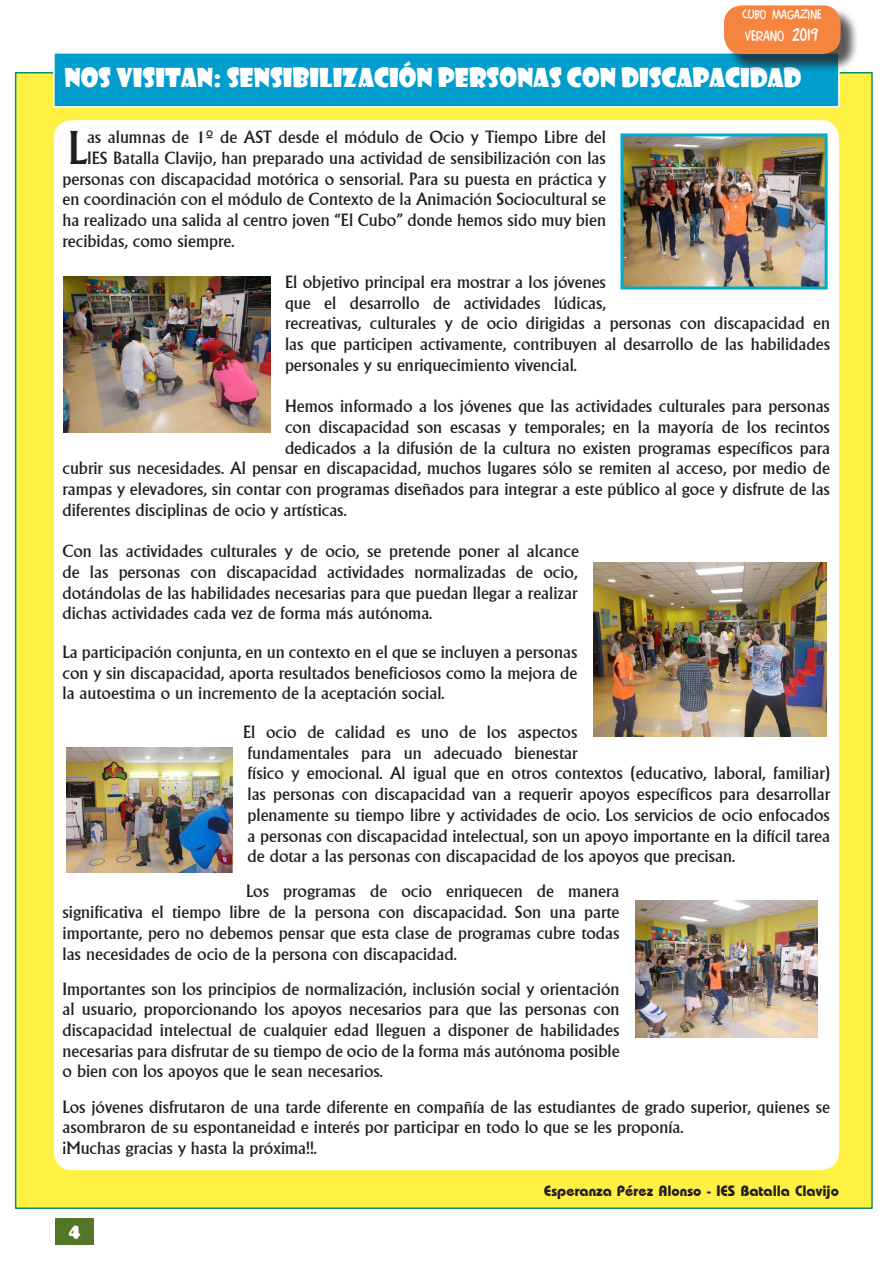
<style>
.page{position:relative;width:893px;height:1263px;background:#fff}
.page>*{position:absolute;margin:0;border:0;box-sizing:border-box;transform-origin:0 0}
.t1{font:46.05px "Acclaim";color:#231f20}
.t2{font:25.5px "Showcard Gothic";color:#fff}
.t3{font:18px "Chubby";color:#fff}
.t4{font:17.25px/20.7px "Acclaim";color:#231f20;text-align:justify}
.t5{font:800 15px "Bordeaux";color:#231f20}
.t6{font:15px "Comix";color:#fff}
.t7{font:13.5px "Comix";color:#fff}
.s1{font-size:18px}
</style>
<div class="page">
<div style="left:15px;top:72px;width:858px;height:1137px;background:#fff044;border:2px solid #05946b"></div>
<div style="left:53px;top:52px;width:787px;height:56px;background:#009dcd;border:2px solid #fff"></div>
<div style="left:54px;top:120px;width:785px;height:1050px;background:#fff;border-radius:18px"></div>
<img style="left:64px;top:277px;width:207px;height:155px">
<img style="left:594px;top:562px;width:232px;height:174px">
<img style="left:635px;top:900px;width:183px;height:137px">
<img style="left:624px;top:137px;width:200px;height:149px">
<div style="left:620px;top:133px;width:208px;height:157px;border:3px solid #00abd2"></div>
<img style="left:67px;top:748px;width:166px;height:124px">
<div style="left:55px;top:1218px;width:39px;height:26px;background:#537727"></div>
<div style="left:726px;top:8px;width:133px;height:65px;background:#231f20;opacity:.75"></div>
<div style="left:724px;top:5px;width:116px;height:49px;background:#f5843f;border-radius:18px"></div>
<p class="t7" style="left:742px;top:7px;width:80px">CUBO MAGAZINE</p>
<p class="t6" style="left:745px;top:27px;width:75px">VERANO <span class="s1">2019</span></p>
<p class="t2" style="left:64px;top:61px;width:739px">NOS VISITAN: SENSIBILIZACIÓN PERSONAS CON DISCAPACIDAD</p>
<p class="t1" style="left:68px;top:121px;width:21px">L</p>
<p class="t4" style="left:87px;top:127px;width:521px">as alumnas de 1º de AST desde el módulo de Ocio y Tiempo Libre del</p>
<p class="t4" style="left:87px;top:147px;width:520px">IES Batalla Clavijo, han preparado una actividad de sensibilización con las</p>
<p class="t4" style="left:63px;top:168px;width:545px">personas con discapacidad motórica o sensorial. Para su puesta en práctica y</p>
<p class="t4" style="left:63px;top:189px;width:545px">en coordinación con el módulo de Contexto de la Animación Sociocultural se</p>
<p class="t4" style="left:63px;top:210px;width:545px">ha realizado una salida al centro joven “El Cubo” donde hemos sido muy bien</p>
<p class="t4" style="left:63px;top:230px;width:173px">recibidas, como siempre.</p>
<p class="t4" style="left:285px;top:272px;width:547px;text-align:left">El objetivo principal era mostrar a los jóvenes<br>que el desarrollo de actividades lúdicas,<br>recreativas, culturales y de ocio dirigidas a personas con discapacidad en las que participen activamente, contribuyen al desarrollo de las habilidades personales y su enriquecimiento vivencial.</p>
<p class="t4" style="left:285px;top:396px;width:547px">Hemos informado a los jóvenes que las actividades culturales para personas</p>
<p class="t4" style="left:285px;top:417px;width:546px">con discapacidad son escasas y temporales; en la mayoría de los recintos</p>
<p class="t4" style="left:285px;top:437px;width:546px">dedicados a la difusión de la cultura no existen programas específicos para</p>
<p class="t4" style="left:63px;top:458px;width:769px">cubrir sus necesidades. Al pensar en discapacidad, muchos lugares sólo se remiten al acceso, por medio de</p>
<p class="t4" style="left:63px;top:479px;width:769px">rampas y elevadores, sin contar con programas diseñados para integrar a este público al goce y disfrute de las</p>
<p class="t4" style="left:63px;top:499px;width:286px">diferentes disciplinas de ocio y artísticas.</p>
<p class="t4" style="left:63px;top:541px;width:518px">Con las actividades culturales y de ocio, se pretende poner al alcance de las personas con discapacidad actividades normalizadas de ocio, dotándolas de las habilidades necesarias para que puedan llegar a realizar dichas actividades cada vez de forma más autónoma.</p>
<p class="t4" style="left:63px;top:642px;width:516px">La participación conjunta, en un contexto en el que se incluyen a personas con y sin discapacidad, aporta resultados beneficiosos como la mejora de la autoestima o un incremento de la aceptación social.</p>
<p class="t4" style="left:243px;top:722px;width:589px;text-align:left">El ocio de calidad es uno de los aspectos<br>fundamentales para un adecuado bienestar<br>físico y emocional. Al igual que en otros contextos (educativo, laboral, familiar) las personas con discapacidad van a requerir apoyos específicos para desarrollar plenamente su tiempo libre y actividades de ocio. Los servicios de ocio enfocados a personas con discapacidad intelectual, son un apoyo importante en la difícil tarea de dotar a las personas con discapacidad de los apoyos que precisan.</p>
<p class="t4" style="left:63px;top:881px;width:559px;text-indent:183px">Los programas de ocio enriquecen de manera significativa el tiempo libre de la persona con discapacidad. Son una parte importante, pero no debemos pensar que esta clase de programas cubre todas las necesidades de ocio de la persona con discapacidad.</p>
<p class="t4" style="left:63px;top:978px;width:559px">Importantes son los principios de normalización, inclusión social y orientación al usuario, proporcionando los apoyos necesarios para que las personas con discapacidad intelectual de cualquier edad lleguen a disponer de habilidades necesarias para disfrutar de su tiempo de ocio de la forma más autónoma posible o bien con los apoyos que le sean necesarios.</p>
<p class="t4" style="left:63px;top:1096px;width:769px">Los jóvenes disfrutaron de una tarde diferente en compañía de las estudiantes de grado superior, quienes se asombraron de su espontaneidad e interés por participar en todo lo que se les proponía.</p>
<p class="t4" style="left:63px;top:1137px;width:256px">¡Muchas gracias y hasta la próxima!!.</p>
<p class="t5" style="left:544px;top:1182px;width:296px">Esperanza Pérez Alonso - IES Batalla Clavijo</p>
<p class="t3" style="left:68px;top:1221px;width:14px">4</p>
</div>
